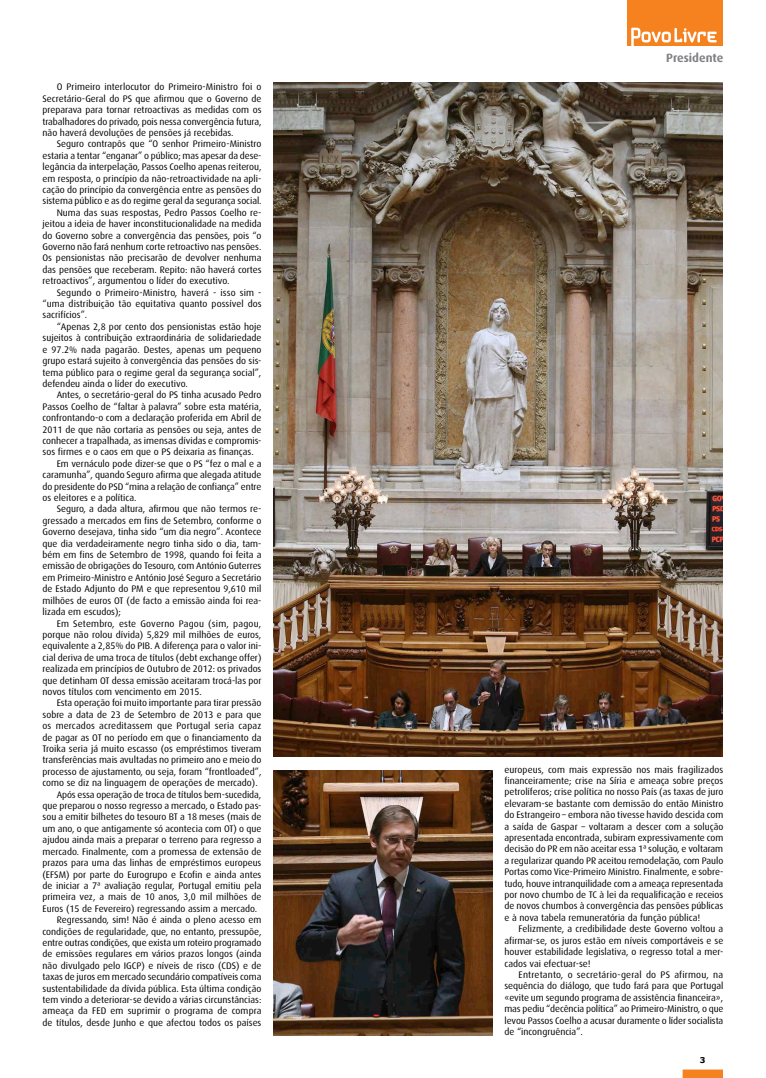
<style>
.page{position:relative;width:766px;height:1078px;background:#fff}
.page>*{position:absolute;margin:0;border:0;box-sizing:border-box;transform-origin:0 0}
.t1{font:700 12px "Dax";color:#808184}
.t2{font:9.5px/11.4px "Dax";color:#000;text-align:justify}
.t3{font:9.5px "Dax";letter-spacing:.02em;color:#000}
.t4{font:700 8px "Verdana";color:#000}
</style>
<div class="page">
<div style="left:682px;top:1069px;width:40px;height:8px;background:#f5821f;border:1px solid #f5821f"></div>
<img style="left:273px;top:83px;width:449px;height:673px">
<img style="left:273px;top:770px;width:219px;height:265px">
<div style="left:626px;top:0;width:96px;height:45px;background:#f5821f"></div>
<svg style="left:631px;top:28px;width:85px;height:18px"></svg>
<p class="t2" style="left:43px;top:81px;width:220px;text-indent:14px">O Primeiro interlocutor do Primeiro-Ministro foi o Secretário-Geral do PS que afirmou que o Governo de preparava para tornar retroactivas as medidas com os trabalhadores do privado, pois nessa convergência futura, não haverá devoluções de pensões já recebidas.</p>
<p class="t2" style="left:57px;top:138px;width:206px">Seguro contrapôs que “O senhor Primeiro-Ministro</p>
<p class="t2" style="left:43px;top:150px;width:220px">estaria a tentar “enganar” o público; mas apesar da dese-</p>
<p class="t2" style="left:43px;top:161px;width:220px">legância da interpelação, Passos Coelho apenas reiterou,</p>
<p class="t2" style="left:43px;top:173px;width:220px">em resposta, o princípio da não-retroactividade na apli-</p>
<p class="t2" style="left:43px;top:184px;width:220px">cação do princípio da convergência entre as pensões do</p>
<p class="t2" style="left:43px;top:195px;width:220px">sistema público e as do regime geral da segurança social.</p>
<p class="t2" style="left:57px;top:207px;width:206px">Numa das suas respostas, Pedro Passos Coelho re-</p>
<p class="t2" style="left:43px;top:218px;width:220px">jeitou a ideia de haver inconstitucionalidade na medida</p>
<p class="t2" style="left:43px;top:230px;width:220px">do Governo sobre a convergência das pensões, pois “o</p>
<p class="t2" style="left:43px;top:241px;width:220px">Governo não fará nenhum corte retroactivo nas pensões.</p>
<p class="t2" style="left:43px;top:252px;width:220px">Os pensionistas não precisarão de devolver nenhuma</p>
<p class="t2" style="left:43px;top:264px;width:220px">das pensões que receberam. Repito: não haverá cortes</p>
<p class="t2" style="left:43px;top:275px;width:188px">retroactivos”, argumentou o líder do executivo.</p>
<p class="t2" style="left:57px;top:287px;width:206px">Segundo o Primeiro-Ministro, haverá - isso sim -</p>
<p class="t2" style="left:43px;top:298px;width:220px">“uma distribuição tão equitativa quanto possível dos</p>
<p class="t2" style="left:43px;top:309px;width:46px">sacrifícios”.</p>
<p class="t2" style="left:57px;top:321px;width:206px">“Apenas 2,8 por cento dos pensionistas estão hoje</p>
<p class="t2" style="left:43px;top:332px;width:220px">sujeitos à contribuição extraordinária de solidariedade</p>
<p class="t2" style="left:43px;top:344px;width:220px">e 97.2% nada pagarão. Destes, apenas um pequeno</p>
<p class="t2" style="left:43px;top:355px;width:220px">grupo estará sujeito à convergência das pensões do sis-</p>
<p class="t2" style="left:43px;top:366px;width:220px">tema público para o regime geral da segurança social”,</p>
<p class="t2" style="left:43px;top:378px;width:147px">defendeu ainda o líder do executivo.</p>
<p class="t2" style="left:57px;top:389px;width:206px">Antes, o secretário-geral do PS tinha acusado Pedro</p>
<p class="t2" style="left:43px;top:401px;width:220px">Passos Coelho de “faltar à palavra” sobre esta matéria,</p>
<p class="t2" style="left:43px;top:412px;width:220px">confrontando-o com a declaração proferida em Abril de</p>
<p class="t2" style="left:43px;top:423px;width:220px">2011 de que não cortaria as pensões ou seja, antes de</p>
<p class="t2" style="left:43px;top:435px;width:220px">conhecer a trapalhada, as imensas dívidas e compromis-</p>
<p class="t2" style="left:43px;top:446px;width:212px">sos firmes e o caos em que o PS deixaria as finanças.</p>
<p class="t2" style="left:57px;top:458px;width:206px">Em vernáculo pode dizer-se que o PS “fez o mal e a</p>
<p class="t2" style="left:43px;top:469px;width:220px">caramunha”, quando Seguro afirma que alegada atitude</p>
<p class="t2" style="left:43px;top:480px;width:220px">do presidente do PSD “mina a relação de confiança” entre</p>
<p class="t2" style="left:43px;top:492px;width:96px">os eleitores e a política.</p>
<p class="t2" style="left:57px;top:503px;width:206px">Seguro, a dada altura, afirmou que não termos re-</p>
<p class="t2" style="left:43px;top:515px;width:220px">gressado a mercados em fins de Setembro, conforme o</p>
<p class="t2" style="left:43px;top:526px;width:220px">Governo desejava, tinha sido “um dia negro”. Acontece</p>
<p class="t2" style="left:43px;top:537px;width:220px">que dia verdadeiramente negro tinha sido o dia, tam-</p>
<p class="t2" style="left:43px;top:549px;width:220px">bém em fins de Setembro de 1998, quando foi feita a</p>
<p class="t2" style="left:43px;top:560px;width:220px">emissão de obrigações do Tesouro, com António Guterres</p>
<p class="t2" style="left:43px;top:572px;width:220px">em Primeiro-Ministro e António José Seguro a Secretário</p>
<p class="t2" style="left:43px;top:583px;width:220px">de Estado Adjunto do PM e que representou 9,610 mil</p>
<p class="t2" style="left:43px;top:594px;width:220px">milhões de euros OT (de facto a emissão ainda foi rea-</p>
<p class="t2" style="left:43px;top:606px;width:80px">lizada em escudos);</p>
<p class="t3" style="left:57px;top:617px;width:206px">Em Setembro, este Governo Pagou (sim, pagou,</p>
<p class="t2" style="left:43px;top:629px;width:220px">porque não rolou dívida) 5,829 mil milhões de euros,</p>
<p class="t2" style="left:43px;top:640px;width:220px">equivalente a 2,85% do PIB. A diferença para o valor ini-</p>
<p class="t2" style="left:43px;top:651px;width:220px">cial deriva de uma troca de títulos (debt exchange offer)</p>
<p class="t2" style="left:43px;top:663px;width:220px">realizada em princípios de Outubro de 2012: os privados</p>
<p class="t2" style="left:43px;top:674px;width:220px">que detinham OT dessa emissão aceitaram trocá-las por</p>
<p class="t2" style="left:43px;top:686px;width:161px">novos títulos com vencimento em 2015.</p>
<p class="t2" style="left:57px;top:697px;width:206px">Esta operação foi muito importante para tirar pressão</p>
<p class="t2" style="left:43px;top:708px;width:220px">sobre a data de 23 de Setembro de 2013 e para que</p>
<p class="t2" style="left:43px;top:720px;width:220px">os mercados acreditassem que Portugal seria capaz</p>
<p class="t2" style="left:43px;top:731px;width:220px">de pagar as OT no período em que o financiamento da</p>
<p class="t2" style="left:43px;top:743px;width:220px">Troika seria já muito escasso (os empréstimos tiveram</p>
<p class="t2" style="left:43px;top:754px;width:220px">transferências mais avultadas no primeiro ano e meio do</p>
<p class="t2" style="left:43px;top:765px;width:220px">processo de ajustamento, ou seja, foram “frontloaded”,</p>
<p class="t2" style="left:43px;top:777px;width:217px">como se diz na linguagem de operações de mercado).</p>
<p class="t2" style="left:57px;top:788px;width:206px">Após essa operação de troca de títulos bem-sucedida,</p>
<p class="t2" style="left:43px;top:800px;width:220px">que preparou o nosso regresso a mercado, o Estado pas-</p>
<p class="t2" style="left:43px;top:811px;width:220px">sou a emitir bilhetes do tesouro BT a 18 meses (mais de</p>
<p class="t2" style="left:43px;top:822px;width:220px">um ano, o que antigamente só acontecia com OT) o que</p>
<p class="t2" style="left:43px;top:834px;width:220px">ajudou ainda mais a preparar o terreno para regresso a</p>
<p class="t2" style="left:43px;top:845px;width:220px">mercado. Finalmente, com a promessa de extensão de</p>
<p class="t2" style="left:43px;top:857px;width:220px">prazos para uma das linhas de empréstimos europeus</p>
<p class="t2" style="left:43px;top:868px;width:220px">(EFSM) por parte do Eurogrupo e Ecofin e ainda antes</p>
<p class="t2" style="left:43px;top:879px;width:220px">de iniciar a 7ª avaliação regular, Portugal emitiu pela</p>
<p class="t2" style="left:43px;top:891px;width:220px">primeira vez, a mais de 10 anos, 3,0 mil milhões de</p>
<p class="t2" style="left:43px;top:902px;width:216px">Euros (15 de Fevereiro) regressando assim a mercado.</p>
<p class="t2" style="left:57px;top:914px;width:206px">Regressando, sim! Não é ainda o pleno acesso em</p>
<p class="t2" style="left:43px;top:925px;width:220px">condições de regularidade, que, no entanto, pressupõe,</p>
<p class="t2" style="left:43px;top:936px;width:220px">entre outras condições, que exista um roteiro programado</p>
<p class="t2" style="left:43px;top:948px;width:220px">de emissões regulares em vários prazos longos (ainda</p>
<p class="t2" style="left:43px;top:959px;width:220px">não divulgado pelo IGCP) e níveis de risco (CDS) e de</p>
<p class="t2" style="left:43px;top:971px;width:220px">taxas de juros em mercado secundário compatíveis coma</p>
<p class="t2" style="left:43px;top:982px;width:220px">sustentabilidade da dívida pública. Esta última condição</p>
<p class="t2" style="left:43px;top:993px;width:220px">tem vindo a deteriorar-se devido a várias circunstâncias:</p>
<p class="t2" style="left:43px;top:1005px;width:220px">ameaça da FED em suprimir o programa de compra</p>
<p class="t2" style="left:43px;top:1016px;width:220px">de títulos, desde Junho e que afectou todos os países</p>
<p class="t1" style="left:666px;top:51px;width:59px">Presidente</p>
<p class="t2" style="left:504px;top:763px;width:220px">europeus, com mais expressão nos mais fragilizados financeiramente; crise na Síria e ameaça sobre preços petrolíferos; crise política no nosso País (as taxas de juro elevaram-se bastante com demissão do então Ministro do Estrangeiro – embora não tivesse havido descida com a saída de Gaspar – voltaram a descer com a solução apresentada encontrada, subiram expressivamente com decisão do PR em não aceitar essa 1ª solução, e voltaram a regularizar quando PR aceitou remodelação, com Paulo Portas como Vice-Primeiro Ministro. Finalmente, e sobre&shy;tudo, houve intranquilidade com a ameaça representada por novo chumbo de TC à lei da requalificação e receios de novos chumbos à convergência das pensões públicas e à nova tabela remuneratória da função pública!</p>
<p class="t2" style="left:504px;top:923px;width:220px;text-indent:14px">Felizmente, a credibilidade deste Governo voltou a afirmar-se, os juros estão em níveis comportáveis e se houver estabilidade legislativa, o regresso total a mer&shy;cados vai efectuar-se!</p>
<p class="t2" style="left:504px;top:968px;width:220px;text-indent:14px">Entretanto, o secretário-geral do PS afirmou, na sequência do diálogo, que tudo fará para que Portugal «evite um segundo programa de assistência financeira», mas pediu “decência política” ao Primeiro-Ministro, o que levou Passos Coelho a acusar duramente o líder socialista de “incongruência”.</p>
<p class="t4" style="left:699px;top:1054px;width:7px">3</p>
</div>
